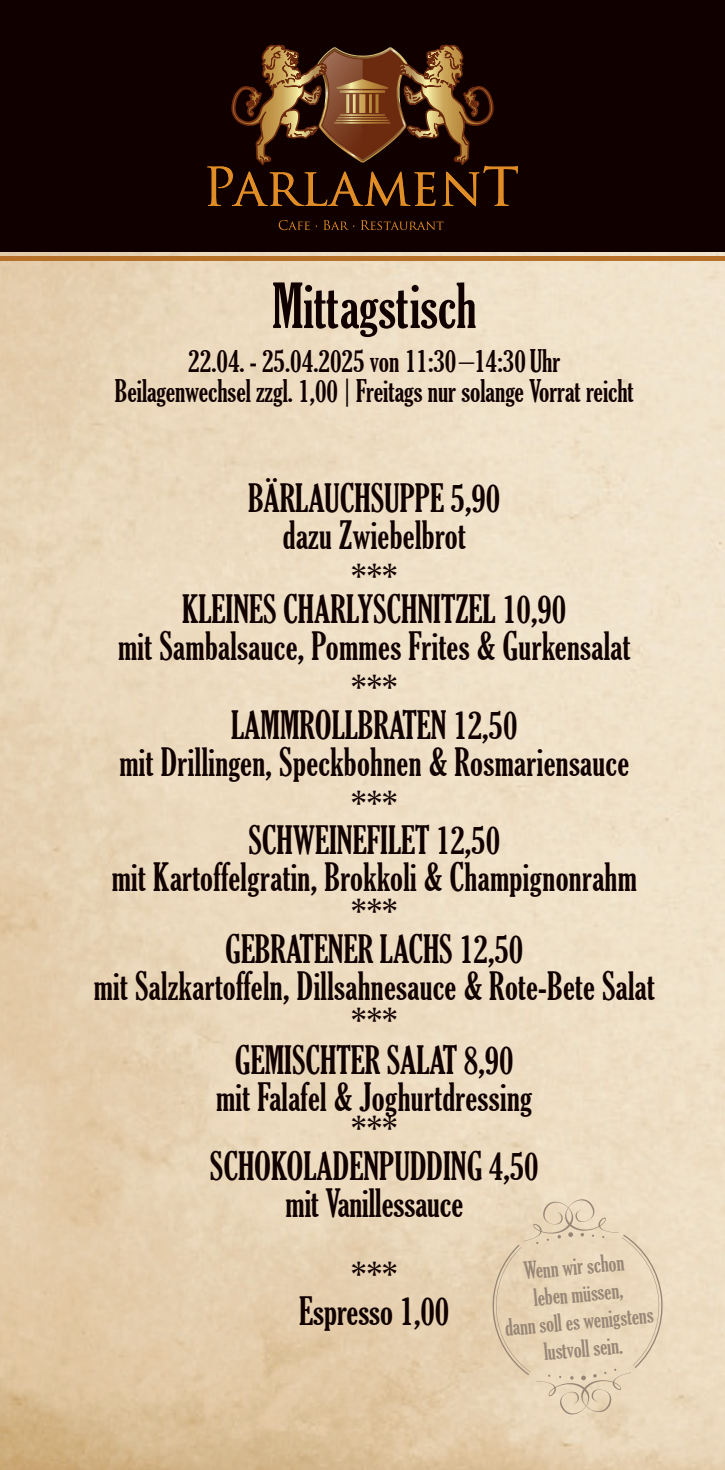
<style>
.page{position:relative;width:725px;height:1470px;background:#fff}
.page>*{position:absolute;margin:0;border:0;box-sizing:border-box;transform-origin:0 0}
.t1{font:extra-condensed 60px "Gloucester";color:#100000}
.t2{font:extra-condensed 37.5px "Gloucester";letter-spacing:.01em;color:#100000}
.Ergänzung{font:extra-condensed 30px/30px "Gloucester";color:#100000;text-align:center}
.t3{font:extra-condensed 23px/27.5px "Gloucester";color:#998676;text-align:center}
</style>
<div class="page">
<img style="left:0;top:251px;width:725px;height:1219px">
<div style="left:0;top:0;width:725px;height:251px;background:#100000"></div>
<svg style="left:279px;top:220px;width:165px;height:10px"></svg>
<svg style="left:207px;top:44px;width:311px;height:162px"></svg>
<div style="left:0;top:256px;width:725px;height:5px;background:#b87129"></div>
<svg style="left:490px;top:1189px;width:175px;height:236px;background:#e7d4b8"></svg>
<h1 class="t1" style="left:272px;top:272px;width:206px">Mittagstisch</h1>
<p class="Ergänzung" style="left:115px;top:346px;width:520px">22.04. - 25.04.2025 von 11:30 –14:30 Uhr<br>Beilagenwechsel zzgl. 1,00 | Freitags nur solange Vorrat reicht</p>
<h2 class="t2" style="left:248px;top:476px;width:254px">BÄRLAUCHSUPPE 5,90</h2>
<h3 class="t2" style="left:283px;top:514px;width:185px">dazu Zwiebelbrot</h3>
<p class="t2" style="left:351px;top:558px;width:48px">***</p>
<h2 class="t2" style="left:182px;top:588px;width:386px">KLEINES CHARLYSCHNITZEL 10,90</h2>
<h3 class="t2" style="left:118px;top:625px;width:514px">mit Sambalsauce, Pommes Frites &amp; Gurkensalat</h3>
<p class="t2" style="left:351px;top:669px;width:48px">***</p>
<h2 class="t2" style="left:231px;top:703px;width:288px">LAMMROLLBRATEN 12,50</h2>
<h3 class="t2" style="left:119px;top:740px;width:511px">mit Drillingen, Speckbohnen &amp; Rosmariensauce</h3>
<p class="t2" style="left:351px;top:785px;width:48px">***</p>
<h2 class="t2" style="left:248px;top:819px;width:253px">SCHWEINEFILET 12,50</h2>
<h2 class="t2" style="left:112px;top:856px;width:527px">mit Kartoffelgratin, Brokkoli &amp; Champignonrahm</h2>
<p class="t2" style="left:351px;top:893px;width:48px">***</p>
<h2 class="t2" style="left:225px;top:927px;width:300px">GEBRATENER LACHS 12,50</h2>
<h2 class="t2" style="left:94px;top:964px;width:563px">mit Salzkartoffeln, Dillsahnesauce &amp; Rote-Bete Salat</h2>
<h2 class="t2" style="left:351px;top:1001px;width:48px">***</h2>
<h2 class="t2" style="left:235px;top:1038px;width:280px">GEMISCHTER SALAT 8,90</h2>
<p class="t2" style="left:216px;top:1076px;width:318px">mit Falafel &amp; Joghurtdressing</p>
<p class="t2" style="left:351px;top:1110px;width:48px">***</p>
<h2 class="t2" style="left:210px;top:1144px;width:330px">SCHOKOLADENPUDDING 4,50</h2>
<h2 class="t2" style="left:286px;top:1181px;width:179px">mit Vanillessauce</h2>
<p class="t2" style="left:351px;top:1255px;width:48px">***</p>
<h2 class="t2" style="left:299px;top:1290px;width:152px">Espresso 1,00</h2>
<p class="t3" style="left:499px;top:1259px;width:150px;rotate:-5deg">Wenn wir schon<br>leben müssen,<br>dann soll es wenigstens lustvoll sein.</p>
</div>
